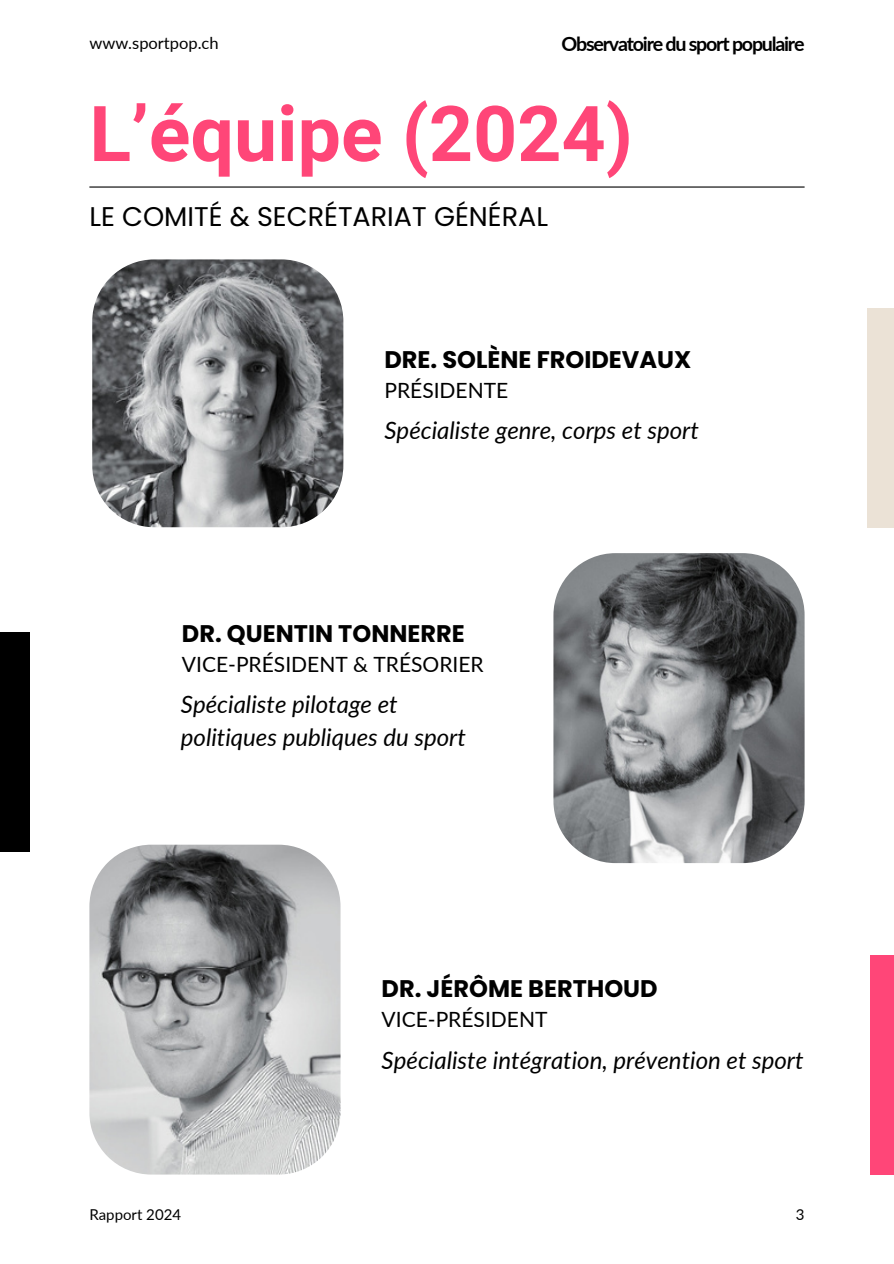
<style>
.page{position:relative;width:894px;height:1264px;background:#fff}
.page>*{position:absolute;margin:0;border:0;box-sizing:border-box;transform-origin:0 0}
.t1{font:700 76.95px "Roboto";color:#ff4678}
.t2{font:27px "Poppins";color:#000}
.t3{font:italic 24px/32.7px "Lato";color:#000}
.t4{font:700 24px "Poppins";color:#000}
.t5{font:21px "Lato";color:#000}
.t6{font:700 19.65px "Lato";letter-spacing:-.065em;color:#000}
.t7{font:16.5px "Lato";color:#000}
.t8{font:15px "Lato";color:#000}
</style>
<div class="page">
<hr style="left:89px;top:186px;width:715px;height:2px;background:#000">
<img style="left:92px;top:259px;width:251px;height:268px">
<img style="left:89px;top:844px;width:251px;height:330px">
<img style="left:553px;top:553px;width:251px;height:310px">
<div style="left:0;top:632px;width:29px;height:219px;background:#000"></div>
<div style="left:867px;top:308px;width:26px;height:219px;background:#ebe2d6"></div>
<div style="left:870px;top:955px;width:23px;height:219px;background:#ff4678"></div>
<h4 class="t7" style="left:89px;top:33px;width:131px">www.sportpop.ch</h4>
<p class="t6" style="left:561px;top:32px;width:244px">Observatoire du sport populaire</p>
<h5 class="t1" style="left:89px;top:90px;width:545px">L’équipe (2024)</h5>
<h3 class="t2" style="left:89px;top:198px;width:460px">LE COMITÉ &amp; SECRÉTARIAT GÉNÉRAL</h3>
<p class="t4" style="left:384px;top:342px;width:308px">DRE. SOLÈNE FROIDEVAUX</p>
<h6 class="t5" style="left:384px;top:377px;width:125px">PRÉSIDENTE</h6>
<h1 class="t3" style="left:384px;top:413px;width:316px">Spécialiste genre, corps et sport</h1>
<h5 class="t4" style="left:182px;top:616px;width:284px">DR. QUENTIN TONNERRE</h5>
<h4 class="t5" style="left:182px;top:651px;width:303px">VICE-PRÉSIDENT &amp; TRÉSORIER</h4>
<h3 class="t3" style="left:181px;top:687px;width:286px">Spécialiste pilotage et politiques publiques du sport</h3>
<p class="t4" style="left:381px;top:972px;width:277px">DR. JÉRÔME BERTHOUD</p>
<h2 class="t5" style="left:381px;top:1006px;width:167px">VICE-PRÉSIDENT</h2>
<h3 class="t3" style="left:381px;top:1043px;width:423px">Spécialiste intégration, prévention et sport</h3>
<h4 class="t8" style="left:89px;top:1204px;width:93px">Rapport 2024</h4>
<h5 class="t8" style="left:795px;top:1204px;width:10px">3</h5>
</div>
